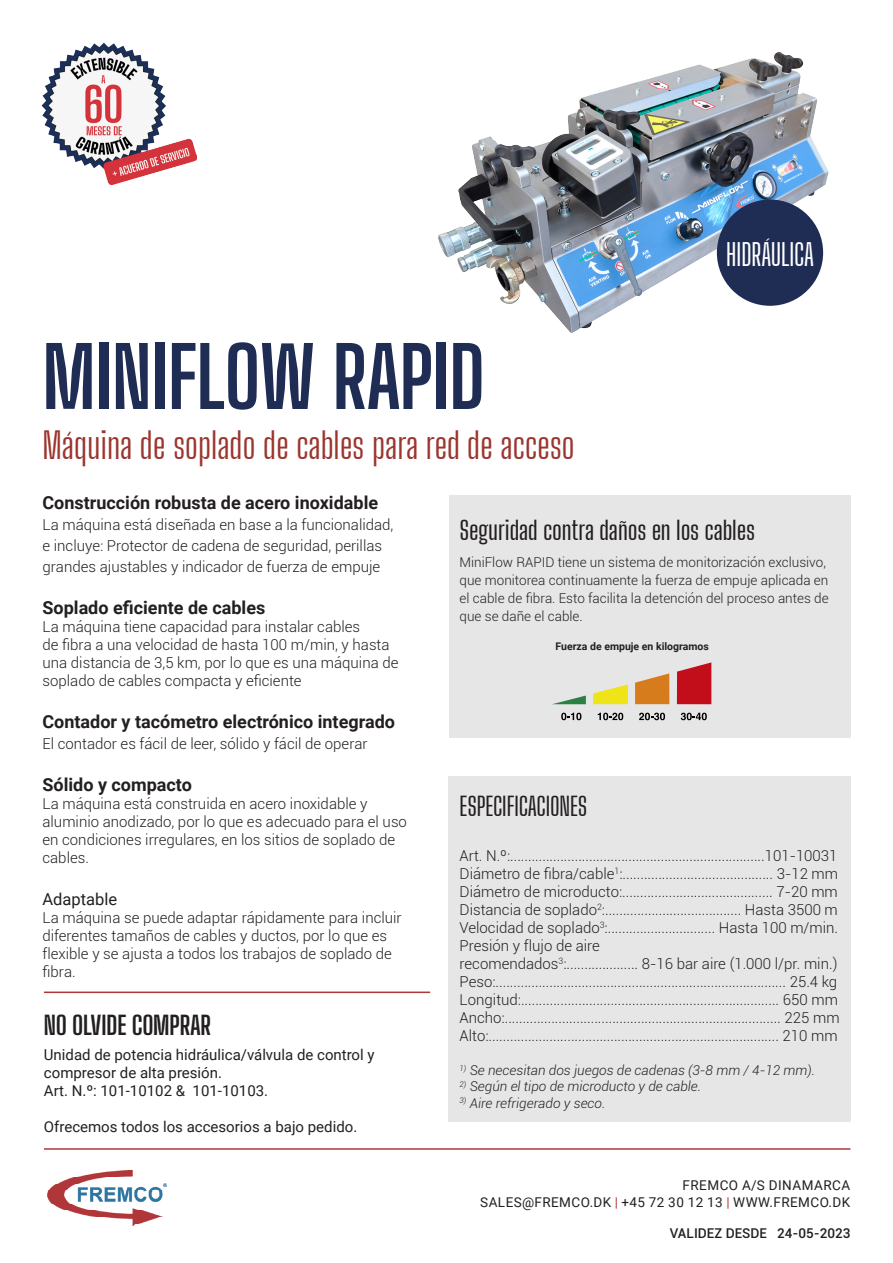
<style>
.page{position:relative;width:893px;height:1263px;background:#fff}
.page>*{position:absolute;margin:0;border:0;box-sizing:border-box;transform-origin:0 0}
.t1{font:700 82.5px "Big Shoulders Display";color:#1f2d55}
.t2{font:36px "Big Shoulders Display";letter-spacing:-.005em;color:#9b362f}
.t3{font:500 30px "Big Shoulders Display";letter-spacing:-.005em;color:#fff;scale:.9 1}
.t4{font:500 25.5px "Big Shoulders Display";letter-spacing:-.01em;color:#231f20}
.t5{font:700 25.5px "Big Shoulders Display";letter-spacing:-.01em;color:#231f20}
.t6{font:700 18px "Roboto";color:#231f20}
.t7{font:16.5px "Roboto";color:#231f20}
.t8{font:300 15px/18px "Roboto";color:#231f20}
.t9{font:15px/18px "Roboto";color:#231f20}
.t10{font:300 13.5px/18px "Roboto";color:#231f20}
.t11{font:italic 300 13.5px "Roboto";color:#231f20}
.t12{font:13.5px/16.2px "Roboto";letter-spacing:.035em;color:#231f20;text-align:right}
.t13{font:500 13.5px "Roboto";color:#231f20}
.t14{font:700 10.5px "Roboto";color:#231f20}
.s1{color:#b03639}
</style>
<div class="page">
<img style="left:438px;top:52px;width:391px;height:281px">
<div style="left:449px;top:495px;width:401px;height:242px;background:#e6e6e6"></div>
<div style="left:449px;top:776px;width:402px;height:346px;background:#e6e6e6"></div>
<img style="left:47px;top:1171px;width:119px;height:54px">
<hr style="left:44px;top:1148px;width:806px;height:2px;background:#b03639">
<div style="left:717px;top:200px;width:106px;height:106px;background:#1f2d55;border-radius:50%"></div>
<hr style="left:44px;top:991px;width:386px;height:2px;background:#b03639">
<svg style="left:553px;top:662px;width:158px;height:42px"></svg>
<svg style="left:561px;top:713px;width:20px;height:7px"></svg>
<svg style="left:598px;top:713px;width:25px;height:7px"></svg>
<svg style="left:639px;top:713px;width:26px;height:7px"></svg>
<svg style="left:681px;top:713px;width:26px;height:7px"></svg>
<img style="left:41px;top:43px;width:155px;height:142px">
<p class="t1" style="left:43px;top:321px;width:444px">MINIFLOW RAPID</p>
<p class="t3" style="left:726px;top:235px;width:99px">HIDRÁULICA</p>
<p class="t2" style="left:43px;top:422px;width:534px">Máquina de soplado de cables para red de acceso</p>
<p class="t6" style="left:43px;top:490px;width:337px">Construcción robusta de acero inoxidable</p>
<p class="t8" style="left:43px;top:513px;width:352px;line-height:21px">La máquina está diseñada en base a la funcionalidad, e incluye: Protector de cadena de seguridad, perillas grandes ajustables y indicador de fuerza de empuje</p>
<p class="t6" style="left:43px;top:595px;width:224px">Soplado eficiente de cables</p>
<p class="t8" style="left:43px;top:617px;width:357px">La máquina tiene capacidad para instalar cables<br>de fibra a una velocidad de hasta 100 m/min, y hasta una distancia de 3,5 km, por lo que es una máquina de soplado de cables compacta y eficiente</p>
<p class="t6" style="left:43px;top:709px;width:354px">Contador y tacómetro electrónico integrado</p>
<p class="t8" style="left:43px;top:734px;width:327px">El contador es fácil de leer, sólido y fácil de operar</p>
<p class="t6" style="left:43px;top:772px;width:151px">Sólido y compacto</p>
<p class="t8" style="left:43px;top:794px;width:366px">La máquina está construida en acero inoxidable y aluminio anodizado, por lo que es adecuado para el uso en condiciones irregulares, en los sitios de soplado de cables.</p>
<p class="t7" style="left:43px;top:887px;width:76px">Adaptable</p>
<p class="t8" style="left:43px;top:908px;width:361px">La máquina se puede adaptar rápidamente para incluir diferentes tamaños de cables y ductos, por lo que es flexible y se ajusta a todos los trabajos de soplado de fibra.</p>
<p class="t4" style="left:460px;top:514px;width:297px">Seguridad contra daños en los cables</p>
<p class="t10" style="left:460px;top:553px;width:371px">MiniFlow RAPID tiene un sistema de monitorización exclusivo, que monitorea continuamente la fuerza de empuje aplicada en el cable de fibra. Esto facilita la detención del proceso antes de que se dañe el cable.</p>
<p class="t14" style="left:555px;top:639px;width:155px">Fuerza de empuje en kilogramos</p>
<p class="t4" style="left:460px;top:790px;width:129px">ESPECIFICACIONES</p>
<p class="t8" style="left:460px;top:846px;width:379px">Art. N.º:.......................................................................101-10031</p>
<p class="t8" style="left:460px;top:864px;width:380px">Diámetro de fibra/cable<sup>1</sup>:.......................................... 3-12 mm</p>
<p class="t8" style="left:460px;top:882px;width:380px">Diámetro de microducto:.......................................... 7-20 mm</p>
<p class="t8" style="left:460px;top:900px;width:380px">Distancia de soplado<sup>2</sup>:...................................... Hasta 3500 m</p>
<p class="t8" style="left:460px;top:918px;width:380px">Velocidad de soplado<sup>3</sup>:.............................. Hasta 100 m/min.</p>
<p class="t8" style="left:460px;top:936px;width:379px">Presión y flujo de aire<br>recomendados<sup>3</sup>:.................... 8-16 bar aire (1.000 l/pr. min.)</p>
<p class="t8" style="left:460px;top:972px;width:379px">Peso:................................................................................. 25.4 kg</p>
<p class="t8" style="left:460px;top:990px;width:380px">Longitud:........................................................................ 650 mm</p>
<p class="t8" style="left:460px;top:1008px;width:382px">Ancho:............................................................................. 225 mm</p>
<p class="t8" style="left:460px;top:1026px;width:380px">Alto:................................................................................. 210 mm</p>
<p class="t11" style="left:460px;top:1061px;width:357px"><sup>1)</sup> Se necesitan dos juegos de cadenas (3-8 mm / 4-12 mm).</p>
<p class="t11" style="left:460px;top:1077px;width:243px"><sup>2)</sup> Según el tipo de microducto y de cable.</p>
<p class="t11" style="left:460px;top:1093px;width:147px"><sup>3)</sup> Aire refrigerado y seco.</p>
<p class="t5" style="left:44px;top:1007px;width:169px">NO OLVIDE COMPRAR</p>
<p class="t9" style="left:44px;top:1045px;width:332px">Unidad de potencia hidráulica/válvula de control y compresor de alta presión.</p>
<p class="t9" style="left:44px;top:1081px;width:226px">Art. N.º: 101-10102 &amp; 101-10103.</p>
<p class="t9" style="left:44px;top:1117px;width:315px">Ofrecemos todos los accesorios a bajo pedido.</p>
<p class="t12" style="left:480px;top:1177px;width:371px">FREMCO A/S DINAMARCA<br>SALES@FREMCO.DK <span class="s1">|</span> +45 72 30 12 13 <span class="s1">|</span> WWW.FREMCO.DK</p>
<p class="t13" style="left:670px;top:1224px;width:182px">VALIDEZ DESDE 24-05-2023</p>
</div>
